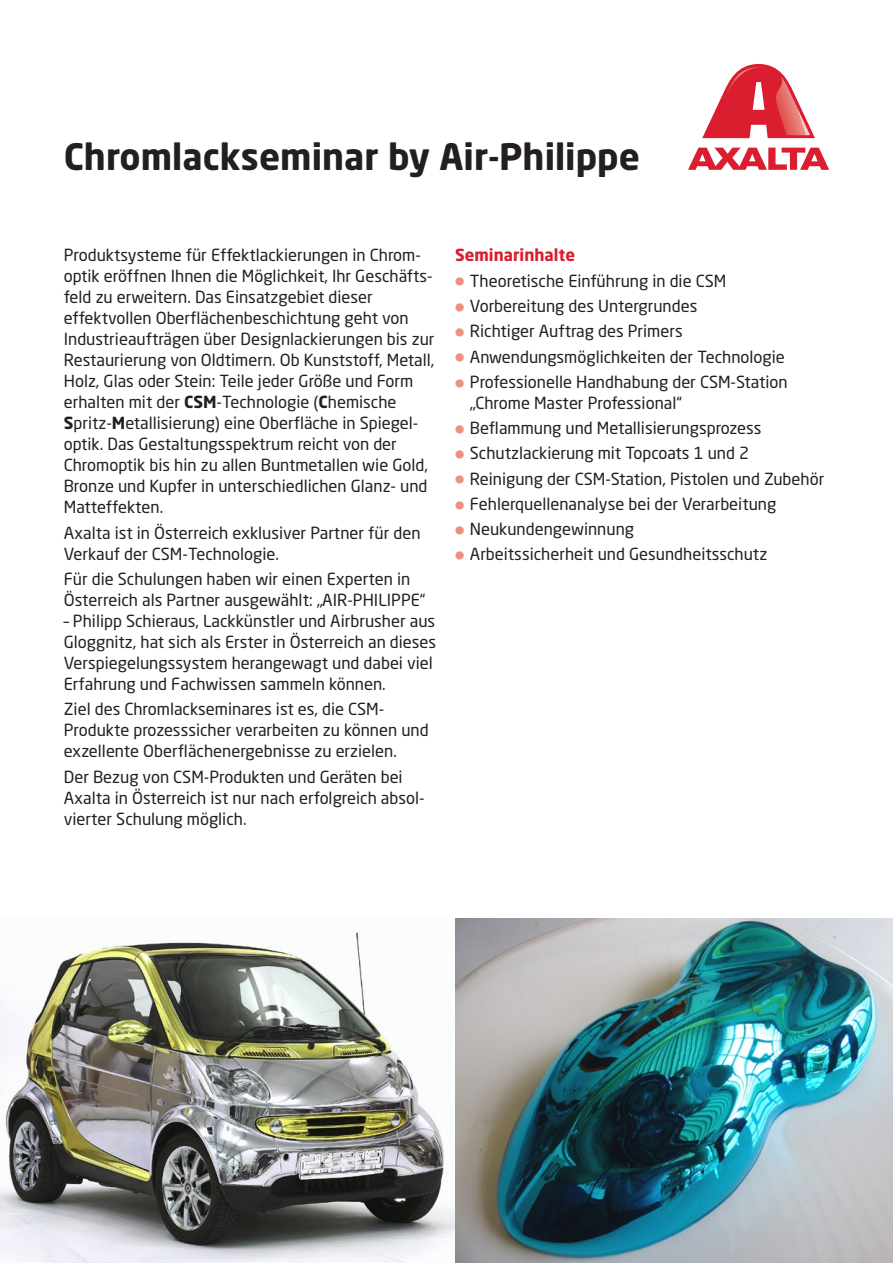
<style>
.page{position:relative;width:893px;height:1263px;background:#fff}
.page>*{position:absolute;margin:0;border:0;box-sizing:border-box;transform-origin:0 0}
.t1{font:700 36px "Neo Sans Pro";color:#231f20}
.t2{font:16.5px/21px "Neo Sans Pro";color:#231f20}
.t3{font:700 16.5px "Neo Sans Pro";color:#da1d2f}
.s1{font-weight:700}
.s2{font-family:"Universal Newswith Comm Pi";color:#ea917f}
</style>
<div class="page">
<svg style="left:688px;top:64px;width:141px;height:106px"></svg>
<img style="left:0;top:918px;width:893px;height:345px">
<h1 class="t1" style="left:64px;top:134px;width:578px">Chromlackseminar by Air-Philippe</h1>
<p class="t2" style="left:64px;top:245px;width:372px">Produktsysteme für Effektlackierungen in Chrom&shy;optik eröffnen Ihnen die Möglichkeit, Ihr Geschäfts&shy;feld zu erweitern. Das Einsatzgebiet dieser effektvollen Oberflächenbeschichtung geht von Industrieaufträgen über Designlackierungen bis zur Restaurierung von Oldtimern. Ob Kunststoff, Metall, Holz, Glas oder Stein: Teile jeder Größe und Form erhalten mit der <span class="s1">CSM</span>-Technologie (<span class="s1">C</span>hemische <span class="s1">S</span>pritz-<span class="s1">M</span>etallisierung) eine Oberfläche in Spiegel&shy;optik. Das Gestaltungsspektrum reicht von der Chromoptik bis hin zu allen Buntmetallen wie Gold, Bronze und Kupfer in unterschiedlichen Glanz- und Matteffekten.</p>
<p class="t2" style="left:64px;top:522px;width:358px">Axalta ist in Österreich exklusiver Partner für den<br>Verkauf der CSM-Technologie.</p>
<p class="t2" style="left:64px;top:568px;width:363px">Für die Schulungen haben wir einen Experten in<br>Österreich als Partner ausgewählt: „AIR-PHILIPPE“</p>
<p class="t2" style="left:64px;top:610px;width:374px">– Philipp Schieraus, Lackkünstler und Airbrusher aus Gloggnitz, hat sich als Erster in Österreich an dieses Verspiegelungssystem herangewagt und dabei viel Erfahrung und Fachwissen sammeln können.</p>
<p class="t2" style="left:64px;top:698px;width:366px">Ziel des Chromlackseminares ist es, die CSM--<br>Produkte prozesssicher verarbeiten zu können und exzellente Oberflächenergebnisse zu erzielen.</p>
<p class="t2" style="left:64px;top:766px;width:362px">Der Bezug von CSM-Produkten und Geräten bei<br>Axalta in Österreich ist nur nach erfolgreich absol&shy;vierter Schulung möglich.</p>
<p class="t3" style="left:455px;top:245px;width:122px">Seminarinhalte</p>
<p class="t2" style="left:455px;top:270px;width:273px"><span class="s2">●</span> Theoretische Einführung in die CSM</p>
<p class="t2" style="left:455px;top:295px;width:244px"><span class="s2">●</span> Vorbereitung des Untergrundes</p>
<p class="t2" style="left:455px;top:320px;width:229px"><span class="s2">●</span> Richtiger Auftrag des Primers</p>
<p class="t2" style="left:455px;top:346px;width:331px"><span class="s2">●</span> Anwendungsmöglichkeiten der Technologie</p>
<p class="t2" style="left:470px;top:371px;width:319px;text-indent:-15px"><span class="s2">●</span> Professionelle Handhabung der CSM-Station „Chrome Master Professional“</p>
<p class="t2" style="left:455px;top:417px;width:308px"><span class="s2">●</span> Beflammung und Metallisierungsprozess</p>
<p class="t2" style="left:455px;top:442px;width:296px"><span class="s2">●</span> Schutzlackierung mit Topcoats 1 und 2</p>
<p class="t2" style="left:455px;top:468px;width:371px"><span class="s2">●</span> Reinigung der CSM-Station, Pistolen und Zubehör</p>
<p class="t2" style="left:455px;top:493px;width:323px"><span class="s2">●</span> Fehlerquellenanalyse bei der Verarbeitung</p>
<p class="t2" style="left:455px;top:518px;width:181px"><span class="s2">●</span> Neukundengewinnung</p>
<p class="t2" style="left:455px;top:544px;width:314px"><span class="s2">●</span> Arbeitssicherheit und Gesundheitsschutz</p>
</div>
